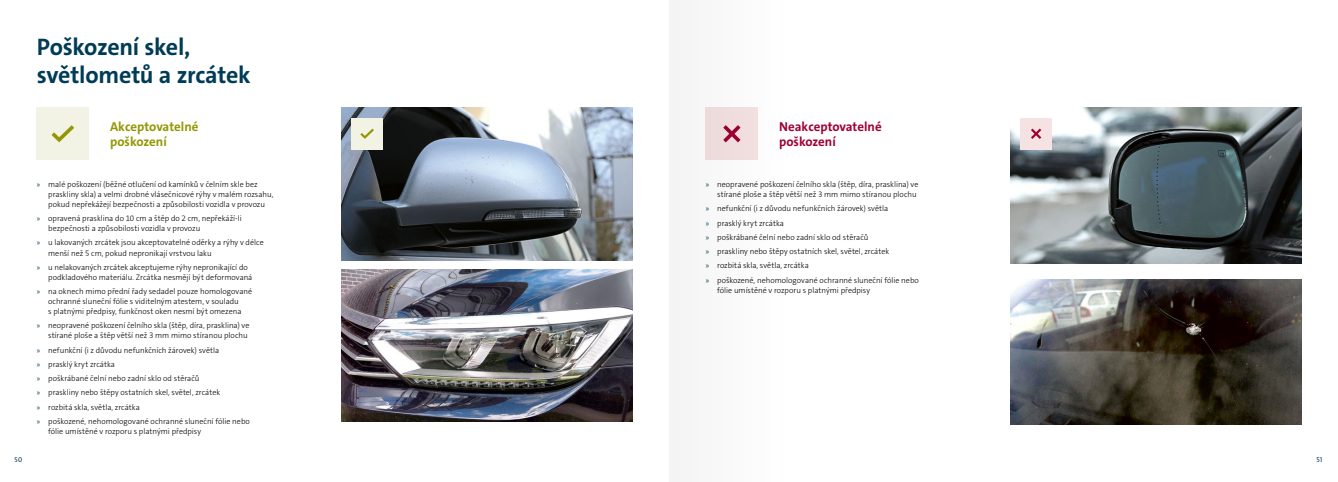
<style>
.page{position:relative;width:1338px;height:482px;background:#fff}
.page>*{position:absolute;margin:0;border:0;box-sizing:border-box;transform-origin:0 0}
.t1{font:700 24px/28.8px "VWAG The Sans";letter-spacing:-.015em;color:#003c57}
.t2{font:700 13px/15.6px "VWAG The Sans";color:#9e0033}
.t3{font:700 13px/15.6px "VWAG The Sans";color:#939702}
.t4{font:300 8px/14.3px "VWAG The Sans";color:#000}
.t5{font:7px "VWAG The Sans";color:#003c57}
.s1{font-family:"Myriad Pro";font-weight:400;color:#003c57}
</style>
<div class="page">
<img style="left:342px;top:108px;width:290px;height:152px">
<img style="left:342px;top:269px;width:290px;height:153px">
<img style="left:1011px;top:108px;width:290px;height:155px">
<img style="left:1011px;top:280px;width:290px;height:144px">
<div style="left:37px;top:108px;width:52px;height:52px;background:#f3f3e5"></div>
<svg style="left:51px;top:125px;width:24px;height:18px"></svg>
<div style="left:351px;top:118px;width:32px;height:31px;background:#f3f3e5"></div>
<svg style="left:360px;top:128px;width:14px;height:11px"></svg>
<div style="left:1020px;top:118px;width:32px;height:31px;background:#f5e3e3"></div>
<svg style="left:1031px;top:128px;width:11px;height:11px"></svg>
<div style="left:669px;top:0;width:124px;height:482px;background:#f9f9f9"></div>
<h1 class="t1" style="left:37px;top:32px;width:216px">Poškození skel, světlometů a zrcátek</h1>
<h2 class="t3" style="left:110px;top:119px;width:90px">Akceptovatelné poškození</h2>
<h2 class="t2" style="left:779px;top:119px;width:104px">Neakceptovatelné poškození</h2>
<p class="t4" style="left:48px;top:179px;width:227px;line-height:10px;text-indent:-11px"><span class="s1">»</span> malé poškození (běžné otlučení od kamínků v čelním skle bez praskliny skla) a velmi drobné vlásečnicové rýhy v malém rozsahu, pokud nepřekážejí bezpečnosti a způsobilosti vozidla v provozu</p>
<p class="t4" style="left:48px;top:214px;width:195px;line-height:10px;text-indent:-11px"><span class="s1">»</span> opravená prasklina do 10 cm a štěp do 2 cm, nepřekáží-li bezpečnosti a způsobilosti vozidla v provozu</p>
<p class="t4" style="left:48px;top:238px;width:217px;line-height:10px;text-indent:-11px"><span class="s1">»</span> u lakovaných zrcátek jsou akceptovatelné oděrky a rýhy v délce menší než 5 cm, pokud nepronikají vrstvou laku</p>
<p class="t4" style="left:48px;top:262px;width:206px;line-height:10px;text-indent:-11px"><span class="s1">»</span> u nelakovaných zrcátek akceptujeme rýhy nepronikající do podkladového materiálu. Zrcátka nesmějí být deformovaná</p>
<p class="t4" style="left:37px;top:286px;width:217px;line-height:10px;text-align:center"><span class="s1">»</span> na oknech mimo přední řady sedadel pouze homologované ochranné sluneční fólie s viditelným atestem, v souladu<br>s platnými předpisy, funkčnost oken nesmí být omezena</p>
<p class="t4" style="left:37px;top:321px;width:214px;line-height:10px;text-align:right"><span class="s1">»</span> neopravené poškození čelního skla (štěp, díra, prasklina) ve stírané ploše a štěp větší než 3 mm mimo stíranou plochu</p>
<p class="t4" style="left:37px;top:343px;width:215px"><span class="s1">»</span> nefunkční (i z důvodu nefunkčních žárovek) světla<br><span class="s1">»</span> prasklý kryt zrcátka<br><span class="s1">»</span> poškrábané čelní nebo zadní sklo od stěračů<br><span class="s1">»</span> praskliny nebo štěpy ostatních skel, světel, zrcátek<br><span class="s1">»</span> rozbitá skla, světla, zrcátka<br><span class="s1">»</span> poškozené, nehomologované ochranné sluneční fólie nebo</p>
<p class="t4" style="left:48px;top:424px;width:154px">fólie umístěné v rozporu s platnými předpisy</p>
<p class="t4" style="left:706px;top:179px;width:214px;line-height:10px;text-align:right"><span class="s1">»</span> neopravené poškození čelního skla (štěp, díra, prasklina) ve stírané ploše a štěp větší než 3 mm mimo stíranou plochu</p>
<p class="t4" style="left:706px;top:201px;width:215px"><span class="s1">»</span> nefunkční (i z důvodu nefunkčních žárovek) světla<br><span class="s1">»</span> prasklý kryt zrcátka<br><span class="s1">»</span> poškrábané čelní nebo zadní sklo od stěračů<br><span class="s1">»</span> praskliny nebo štěpy ostatních skel, světel, zrcátek<br><span class="s1">»</span> rozbitá skla, světla, zrcátka<br><span class="s1">»</span> poškozené, nehomologované ochranné sluneční fólie nebo</p>
<p class="t4" style="left:717px;top:283px;width:154px">fólie umístěné v rozporu s platnými předpisy</p>
<p class="t5" style="left:15px;top:455px;width:9px">50</p>
<p class="t5" style="left:1317px;top:455px;width:7px">51</p>
</div>
